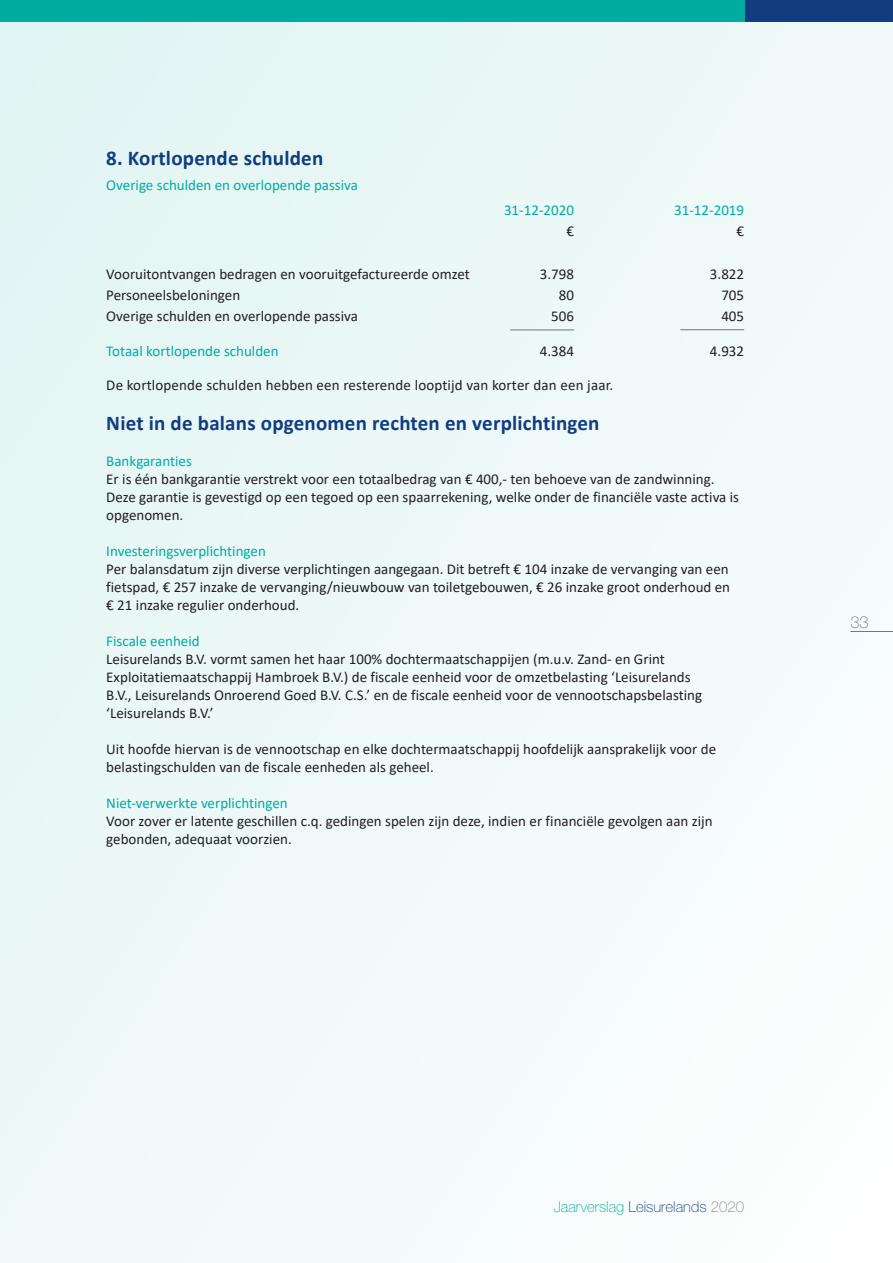
<style>
.page{position:relative;width:893px;height:1263px;background:#fff}
.page>*{position:absolute;margin:0;border:0;box-sizing:border-box;transform-origin:0 0}
.t1{font:700 21px "Calibri";letter-spacing:.01em;color:#113c7f}
.t2{font:100 16.5px "Helvetica Neue LT Std";color:#6d727e}
.t3{font:15px/18px "Calibri";color:#231f20}
.t4{font:15px "Calibri";color:#00aca0}
.t5{font:100 15px "Helvetica Neue LT Std";color:#113c7f}
.s1{color:#00aca0}
.s2{color:#7e8083}
</style>
<div class="page">
<div style="left:744px;top:0;width:149px;height:21px;background:#113c7f"></div>
<div style="left:0;top:0;width:744px;height:21px;background:#00aca0"></div>
<div style="left:0;top:21px;width:893px;height:1242px;background:#eff9f9"></div>
<hr style="left:510px;top:330px;width:64px;height:1px;background:#6d727e">
<hr style="left:680px;top:329px;width:64px;height:1px;background:#6d727e">
<hr style="left:850px;top:631px;width:43px;height:1px;background:#00aca0">
<h1 class="t1" style="left:106px;top:143px;width:218px">8. Kortlopende schulden</h1>
<p class="t4" style="left:106px;top:174px;width:253px">Overige schulden en overlopende passiva</p>
<p class="t3" style="left:106px;top:263px;width:365px;line-height:21px">Vooruitontvangen bedragen en vooruitgefactureerde omzet<br>Personeelsbeloningen<br>Overige schulden en overlopende passiva</p>
<p class="t4" style="left:106px;top:341px;width:174px">Totaal kortlopende schulden</p>
<p class="t4" style="left:504px;top:200px;width:72px">31-12-2020</p>
<p class="t4" style="left:674px;top:200px;width:72px">31-12-2019</p>
<p class="t3" style="left:566px;top:222px;width:9px">€</p>
<p class="t3" style="left:736px;top:222px;width:9px">€</p>
<p class="t3" style="left:540px;top:263px;width:36px;line-height:21.3px;text-align:right">3.798<br>80<br>506</p>
<p class="t3" style="left:540px;top:342px;width:36px">4.384</p>
<p class="t3" style="left:710px;top:342px;width:36px">4.932</p>
<p class="t3" style="left:721px;top:263px;width:24px;line-height:21.3px;text-align:justify;text-indent:-11px">3.822<br>705<br>405</p>
<p class="t3" style="left:106px;top:376px;width:508px">De kortlopende schulden hebben een resterende looptijd van korter dan een jaar.</p>
<h1 class="t1" style="left:106px;top:408px;width:495px">Niet in de balans opgenomen rechten en verplichtingen</h1>
<p class="t4" style="left:106px;top:450px;width:87px">Bankgaranties</p>
<p class="t3" style="left:106px;top:470px;width:634px">Er is één bankgarantie verstrekt voor een totaalbedrag van € 400,- ten behoeve van de zandwinning.<br>Deze garantie is gevestigd op een tegoed op een spaarrekening, welke onder de financiële vaste activa is opgenomen.</p>
<p class="t4" style="left:106px;top:540px;width:161px">Investeringsverplichtingen</p>
<p class="t3" style="left:106px;top:560px;width:625px;text-align:justify">Per balansdatum zijn diverse verplichtingen aangegaan. Dit betreft € 104 inzake de vervanging van een fietspad, € 257 inzake de vervanging/nieuwbouw van toiletgebouwen, € 26 inzake groot onderhoud en € 21 inzake regulier onderhoud.</p>
<p class="t4" style="left:106px;top:630px;width:95px">Fiscale eenheid</p>
<p class="t3" style="left:106px;top:650px;width:597px">Leisurelands B.V. vormt samen het haar 100% dochtermaatschappijen (m.u.v. Zand- en Grint Exploitatiemaatschappij Hambroek B.V.) de fiscale eenheid voor de omzetbelasting ‘Leisurelands B.V., Leisurelands Onroerend Goed B.V. C.S.’ en de fiscale eenheid voor de vennootschapsbelasting ‘Leisurelands B.V.’</p>
<p class="t3" style="left:106px;top:740px;width:611px">Uit hoofde hiervan is de vennootschap en elke dochtermaatschappij hoofdelijk aansprakelijk voor de belastingschulden van de fiscale eenheden als geheel.</p>
<p class="t4" style="left:106px;top:792px;width:183px">Niet-verwerkte verplichtingen</p>
<p class="t3" style="left:106px;top:812px;width:608px">Voor zover er latente geschillen c.q. gedingen spelen zijn deze, indien er financiële gevolgen aan zijn gebonden, adequaat voorzien.</p>
<p class="t2" style="left:850px;top:613px;width:20px">33</p>
<p class="t5" style="left:554px;top:1198px;width:192px"><span class="s1">Jaarverslag</span> Leisurelands <span class="s2">2020</span></p>
</div>
